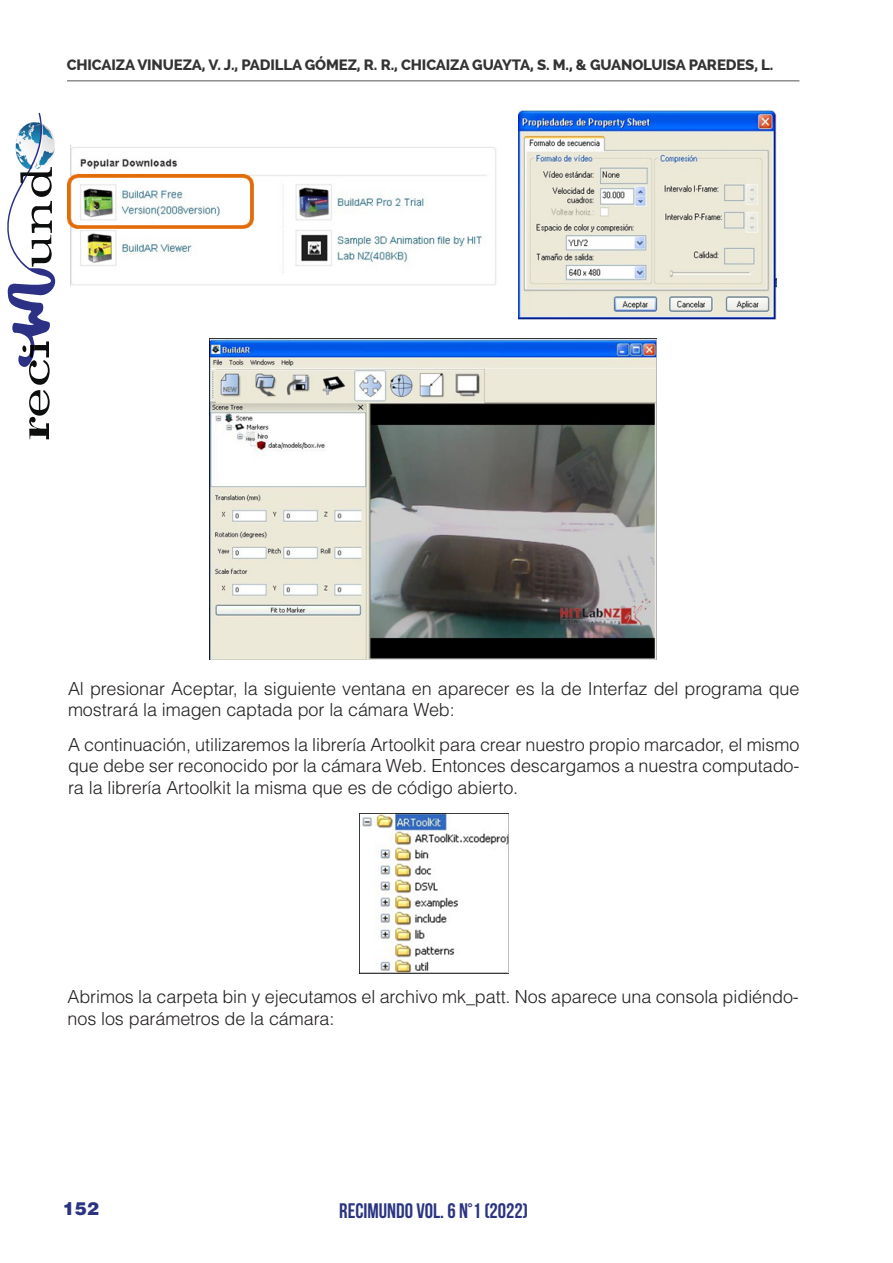
<style>
.page{position:relative;width:893px;height:1263px;background:#fff}
.page>*{position:absolute;margin:0;border:0;box-sizing:border-box;transform-origin:0 0}
.t1{font:700 21px "Bebas Neue";color:#2b3481}
.t2{font:300 18px/21.6px "Helvetica LT Std";letter-spacing:-.005em;color:#231f20}
.t3{font:900 18px "Helvetica LT Std";color:#2b3481}
.t4{font:800 15px "Raleway";letter-spacing:-.01em;color:#333}
</style>
<div class="page">
<hr style="left:67px;top:80px;width:732px;height:1px;background:#545557">
<svg style="left:7px;top:113px;width:48px;height:326px"></svg>
<img style="left:67px;top:145px;width:429px;height:140px">
<img style="left:519px;top:111px;width:257px;height:208px">
<img style="left:210px;top:339px;width:447px;height:321px">
<img style="left:359px;top:813px;width:150px;height:160px">
<p class="t4" style="left:67px;top:56px;width:708px">CHICAIZA VINUEZA, V. J., PADILLA GÓMEZ, R. R., CHICAIZA GUAYTA, S. M., &amp; GUANOLUISA PAREDES, L.</p>
<p class="t2" style="left:68px;top:677px;width:733px">Al presionar Aceptar, la siguiente ventana en aparecer es la de Interfaz del programa que mostrará la imagen captada por la cámara Web:</p>
<p class="t2" style="left:68px;top:733px;width:733px;text-align:justify">A continuación, utilizaremos la librería Artoolkit para crear nuestro propio marcador, el mismo que debe ser reconocido por la cámara Web. Entonces descargamos a nuestra computado&shy;ra la librería Artoolkit la misma que es de código abierto.</p>
<p class="t2" style="left:68px;top:986px;width:733px">Abrimos la carpeta bin y ejecutamos el archivo mk_patt. Nos aparece una consola pidiéndo&shy;nos los parámetros de la cámara:</p>
<p class="t3" style="left:63px;top:1197px;width:38px">152</p>
<p class="t1" style="left:339px;top:1199px;width:190px">RECIMUNDO VOL. 6 N°1 (2022)</p>
</div>
